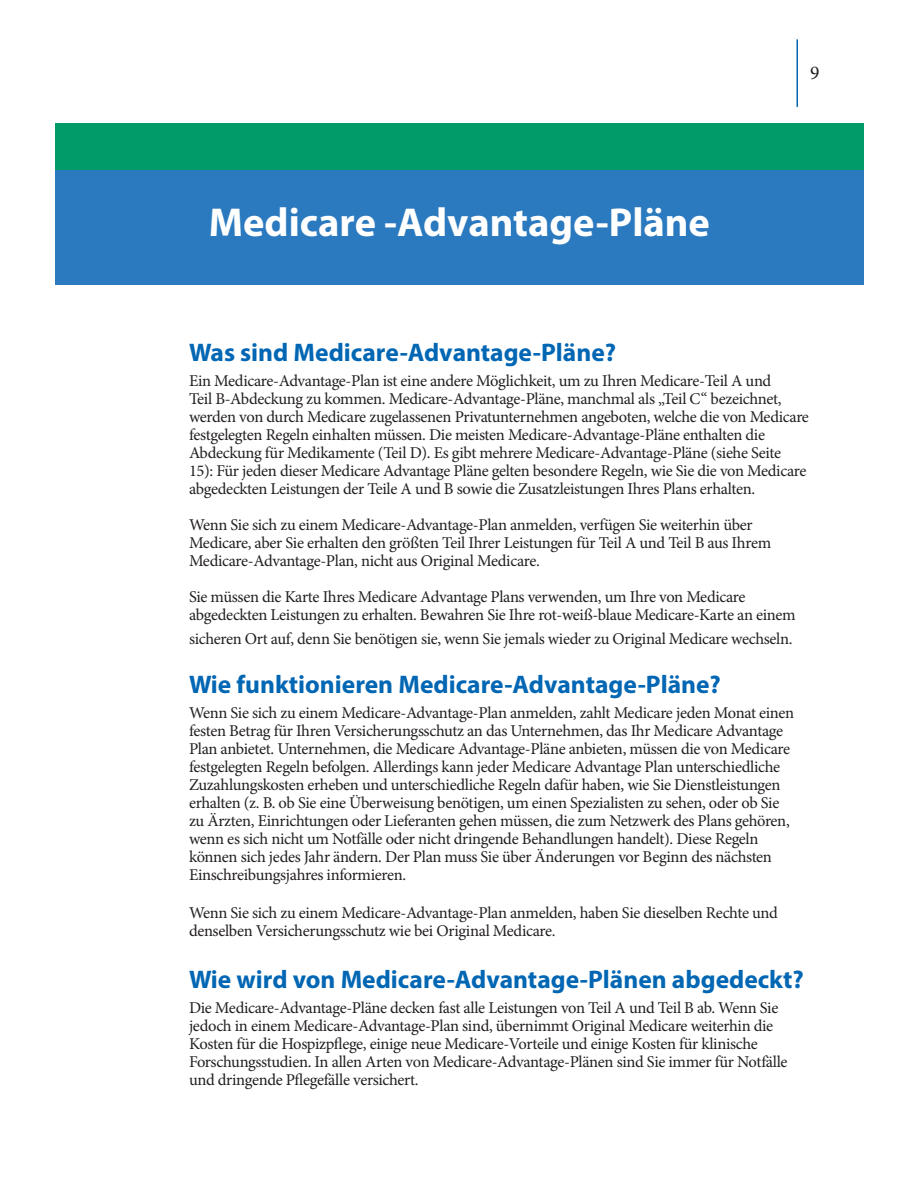
<style>
.page{position:relative;width:918px;height:1188px;background:#fff}
.page>*{position:absolute;margin:0;border:0;box-sizing:border-box;transform-origin:0 0}
.MA_plan_Overview{font:700 40.5px "Myriad Pro";color:#fff}
.MA_Section_Header{font:700 25.5px "Myriad Pro";color:#0166b3}
.t1{font:19.5px "Minion Pro";color:#231f20}
.Body_Text_13{font:16.5px/18px "Minion Pro";letter-spacing:-.02em;color:#231f20}
</style>
<div class="page">
<hr style="left:796px;top:39px;width:2px;height:68px;background:#0166b3">
<div style="left:56px;top:123px;width:808px;height:162px;background:#2b79be"></div>
<div style="left:56px;top:123px;width:808px;height:47px;background:#009b69"></div>
<h1 class="MA_plan_Overview" style="left:209px;top:196px;width:503px">Medicare -Advantage-Pläne</h1>
<p class="t1" style="left:810px;top:59px;width:11px">9</p>
<h1 class="MA_Section_Header" style="left:189px;top:336px;width:429px">Was sind Medicare-Advantage-Pläne?</h1>
<h2 class="Body_Text_13" style="left:189px;top:372px;width:621px">Ein Medicare-Advantage-Plan ist eine andere Möglichkeit, um zu Ihren Medicare-Teil A und<br>Teil B-Abdeckung zu kommen. Medicare-Advantage-Pläne, manchmal als „Teil C“ bezeichnet, werden von durch Medicare zugelassenen Privatunternehmen angeboten, welche die von Medicare festgelegten Regeln einhalten müssen. Die meisten Medicare-Advantage-Pläne enthalten die Abdeckung für Medikamente (Teil D). Es gibt mehrere Medicare-Advantage-Pläne (siehe Seite 15): Für jeden dieser Medicare Advantage Pläne gelten besondere Regeln, wie Sie die von Medicare abgedeckten Leistungen der Teile A und B sowie die Zusatzleistungen Ihres Plans erhalten.</h2>
<h2 class="Body_Text_13" style="left:189px;top:516px;width:584px">Wenn Sie sich zu einem Medicare-Advantage-Plan anmelden, verfügen Sie weiterhin über<br>Medicare, aber Sie erhalten den größten Teil Ihrer Leistungen für Teil A und Teil B aus Ihrem<br>Medicare-Advantage-Plan, nicht aus Original Medicare.</h2>
<h2 class="Body_Text_13" style="left:189px;top:588px;width:608px">Sie müssen die Karte Ihres Medicare Advantage Plans verwenden, um Ihre von Medicare abgedeckten Leistungen zu erhalten. Bewahren Sie Ihre rot-weiß-blaue Medicare-Karte an einem</h2>
<h2 class="Body_Text_13" style="left:189px;top:630px;width:605px">sicheren Ort auf, denn Sie benötigen sie, wenn Sie jemals wieder zu Original Medicare wechseln.</h2>
<h1 class="MA_Section_Header" style="left:189px;top:668px;width:533px">Wie funktionieren Medicare-Advantage-Pläne?</h1>
<p class="Body_Text_13" style="left:189px;top:704px;width:607px">Wenn Sie sich zu einem Medicare-Advantage-Plan anmelden, zahlt Medicare jeden Monat einen festen Betrag für Ihren Versicherungsschutz an das Unternehmen, das Ihr Medicare Advantage Plan anbietet. Unternehmen, die Medicare Advantage-Pläne anbieten, müssen die von Medicare festgelegten Regeln befolgen. Allerdings kann jeder Medicare Advantage Plan unterschiedliche Zuzahlungskosten erheben und unterschiedliche Regeln dafür haben, wie Sie Dienstleistungen erhalten (z. B. ob Sie eine Überweisung benötigen, um einen Spezialisten zu sehen, oder ob Sie zu Ärzten, Einrichtungen oder Lieferanten gehen müssen, die zum Netzwerk des Plans gehören, wenn es sich nicht um Notfälle oder nicht dringende Behandlungen handelt). Diese Regeln können sich jedes Jahr ändern. Der Plan muss Sie über Änderungen vor Beginn des nächsten Einschreibungsjahres informieren.</p>
<p class="Body_Text_13" style="left:189px;top:904px;width:590px">Wenn Sie sich zu einem Medicare-Advantage-Plan anmelden, haben Sie dieselben Rechte und denselben Versicherungsschutz wie bei Original Medicare.</p>
<h1 class="MA_Section_Header" style="left:189px;top:963px;width:616px">Wie wird von Medicare-Advantage-Plänen abgedeckt?</h1>
<h2 class="Body_Text_13" style="left:189px;top:999px;width:600px">Die Medicare-Advantage-Pläne decken fast alle Leistungen von Teil A und Teil B ab. Wenn Sie jedoch in einem Medicare-Advantage-Plan sind, übernimmt Original Medicare weiterhin die Kosten für die Hospizpflege, einige neue Medicare-Vorteile und einige Kosten für klinische Forschungsstudien. In allen Arten von Medicare-Advantage-Plänen sind Sie immer für Notfälle und dringende Pflegefälle versichert.</h2>
</div>
